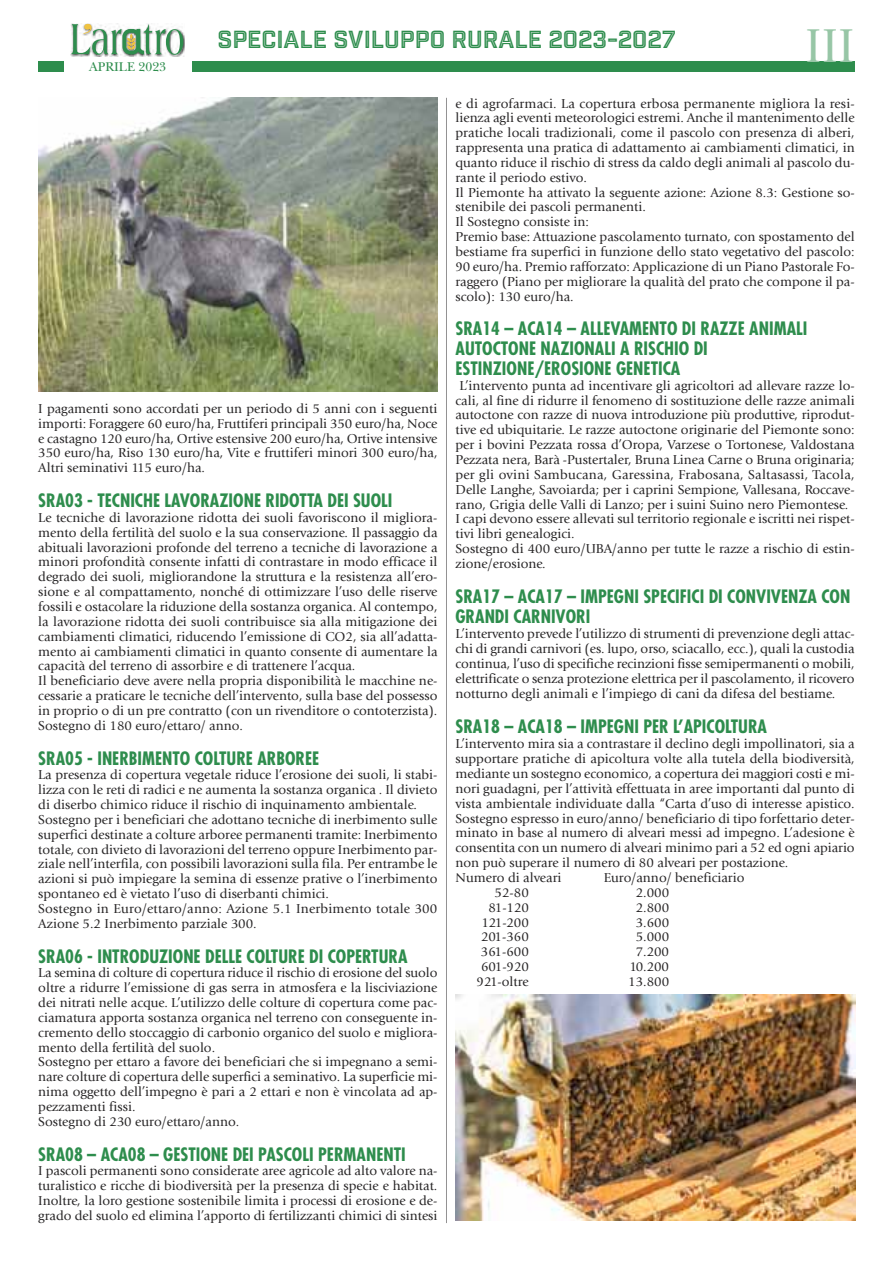
<style>
.page{position:relative;width:893px;height:1263px;background:#fff}
.page>*{position:absolute;margin:0;border:0;box-sizing:border-box;transform-origin:0 0}
.t1{font:49.5px "Giovanni Std";color:#97c6a6}
.t2{font:24px "Industry Inc Inline";color:#2e8d4d}
.t3{font:700 condensed 18px/19.8px "Futura Std";color:#2e8d4d}
.t4{font:13.5px/14.9px "Giovanni";color:#272526;text-align:justify}
.t5{font:13.2px "New Baskerville Std";color:#2e8d4d}
</style>
<div class="page">
<div style="left:38px;top:62px;width:817px;height:10px;background:#2e8d4d"></div>
<img style="left:71px;top:23px;width:114px;height:33px">
<svg style="left:71px;top:24px;width:112px;height:31px"></svg>
<div style="left:64px;top:57px;width:127px;height:20px;background:#fff"></div>
<hr style="left:446px;top:98px;width:1px;height:1125px;background:#939293">
<img style="left:455px;top:995px;width:400px;height:225px">
<img style="left:39px;top:98px;width:398px;height:293px">
<p class="t5" style="left:89px;top:59px;width:79px">APRILE 2023</p>
<p class="t2" style="left:217px;top:30px;width:460px">SPECIALE SVILUPPO RURALE 2023-2027</p>
<p class="t1" style="left:805px;top:26px;width:51px">III</p>
<p class="t4" style="left:38px;top:402px;width:401px">I pagamenti sono accordati per un periodo di 5 anni con i seguenti importi: Foraggere 60 euro/ha, Fruttiferi principali 350 euro/ha, Noce e castagno 120 euro/ha, Ortive estensive 200 euro/ha, Ortive intensive 350 euro/ha, Riso 130 euro/ha, Vite e fruttiferi minori 300 euro/ha, Altri seminativi 115 euro/ha.</p>
<p class="t3" style="left:38px;top:492px;width:356px">SRA03 - TECNICHE LAVORAZIONE RIDOTTA DEI SUOLI</p>
<p class="t4" style="left:38px;top:511px;width:401px">Le tecniche di lavorazione ridotta dei suoli favoriscono il migliora&shy;mento della fertilità del suolo e la sua conservazione. Il passaggio da abituali lavorazioni profonde del terreno a tecniche di lavorazione a minori profondità consente infatti di contrastare in modo efficace il degrado dei suoli, migliorandone la struttura e la resistenza all’ero&shy;sione e al compattamento, nonché di ottimizzare l’uso delle riserve fossili e ostacolare la riduzione della sostanza organica. Al contempo, la lavorazione ridotta dei suoli contribuisce sia alla mitigazione dei cambiamenti climatici, riducendo l’emissione di CO2, sia all’adatta&shy;mento ai cambiamenti climatici in quanto consente di aumentare la capacità del terreno di assorbire e di trattenere l’acqua.</p>
<p class="t4" style="left:38px;top:674px;width:401px">Il beneficiario deve avere nella propria disponibilità le macchine ne&shy;cessarie a praticare le tecniche dell’intervento, sulla base del possesso in proprio o di un pre contratto (con un rivenditore o contoterzista).</p>
<p class="t4" style="left:38px;top:719px;width:206px">Sostegno di 180 euro/ettaro/ anno.</p>
<p class="t3" style="left:38px;top:750px;width:282px">SRA05 - INERBIMENTO COLTURE ARBOREE</p>
<p class="t4" style="left:38px;top:768px;width:401px">La presenza di copertura vegetale riduce l’erosione dei suoli, li stabi&shy;lizza con le reti di radici e ne aumenta la sostanza organica . Il divieto di diserbo chimico riduce il rischio di inquinamento ambientale.</p>
<p class="t4" style="left:38px;top:813px;width:401px">Sostegno per i beneficiari che adottano tecniche di inerbimento sulle superfici destinate a colture arboree permanenti tramite: Inerbimento totale, con divieto di lavorazioni del terreno oppure Inerbimento par&shy;ziale nell’interfila, con possibili lavorazioni sulla fila. Per entrambe le azioni si può impiegare la semina di essenze prative o l’inerbimento spontaneo ed è vietato l’uso di diserbanti chimici.</p>
<p class="t4" style="left:38px;top:902px;width:401px">Sostegno in Euro/ettaro/anno: Azione 5.1 Inerbimento totale 300<br>Azione 5.2 Inerbimento parziale 300.</p>
<p class="t3" style="left:38px;top:948px;width:371px">SRA06 - INTRODUZIONE DELLE COLTURE DI COPERTURA</p>
<p class="t4" style="left:38px;top:966px;width:401px">La semina di colture di copertura riduce il rischio di erosione del suolo oltre a ridurre l’emissione di gas serra in atmosfera e la lisciviazione dei nitrati nelle acque. L’utilizzo delle colture di copertura come pac&shy;ciamatura apporta sostanza organica nel terreno con conseguente in&shy;cremento dello stoccaggio di carbonio organico del suolo e migliora&shy;mento della fertilità del suolo.</p>
<p class="t4" style="left:38px;top:1056px;width:401px">Sostegno per ettaro a favore dei beneficiari che si impegnano a semi&shy;nare colture di copertura delle superfici a seminativo. La superficie mi&shy;nima oggetto dell’impegno è pari a 2 ettari e non è vincolata ad ap&shy;pezzamenti fissi.</p>
<p class="t4" style="left:38px;top:1115px;width:203px">Sostegno di 230 euro/ettaro/anno.</p>
<p class="t3" style="left:38px;top:1146px;width:369px">SRA08 – ACA08 – GESTIONE DEI PASCOLI PERMANENTI</p>
<p class="t4" style="left:38px;top:1164px;width:401px">I pascoli permanenti sono considerate aree agricole ad alto valore na&shy;turalistico e ricche di biodiversità per la presenza di specie e habitat.<br>Inoltre, la loro gestione sostenibile limita i processi di erosione e de&shy;grado del suolo ed elimina l’apporto di fertilizzanti chimici di sintesi</p>
<p class="t4" style="left:455px;top:97px;width:401px">e di agrofarmaci. La copertura erbosa permanente migliora la resi&shy;lienza agli eventi meteorologici estremi. Anche il mantenimento delle pratiche locali tradizionali, come il pascolo con presenza di alberi, rappresenta una pratica di adattamento ai cambiamenti climatici, in quanto riduce il rischio di stress da caldo degli animali al pascolo du&shy;rante il periodo estivo.</p>
<p class="t4" style="left:455px;top:186px;width:401px">Il Piemonte ha attivato la seguente azione: Azione 8.3: Gestione so&shy;stenibile dei pascoli permanenti.</p>
<p class="t4" style="left:455px;top:216px;width:135px">Il Sostegno consiste in:</p>
<p class="t4" style="left:455px;top:230px;width:401px">Premio base: Attuazione pascolamento turnato, con spostamento del bestiame fra superfici in funzione dello stato vegetativo del pascolo:<br>90 euro/ha. Premio rafforzato: Applicazione di un Piano Pastorale Fo&shy;raggero (Piano per migliorare la qualità del prato che compone il pa&shy;scolo): 130 euro/ha.</p>
<p class="t3" style="left:455px;top:320px;width:353px">SRA14 – ACA14 – ALLEVAMENTO DI RAZZE ANIMALI<br>AUTOCTONE NAZIONALI A RISCHIO DI<br>ESTINZIONE/EROSIONE GENETICA</p>
<p class="t4" style="left:455px;top:379px;width:401px">L’intervento punta ad incentivare gli agricoltori ad allevare razze lo&shy;cali, al fine di ridurre il fenomeno di sostituzione delle razze animali autoctone con razze di nuova introduzione più produttive, riprodut&shy;tive ed ubiquitarie. Le razze autoctone originarie del Piemonte sono: per i bovini Pezzata rossa d’Oropa, Varzese o Tortonese, Valdostana Pezzata nera, Barà -Pustertaler, Bruna Linea Carne o Bruna originaria; per gli ovini Sambucana, Garessina, Frabosana, Saltasassi, Tacola, Delle Langhe, Savoiarda; per i caprini Sempione, Vallesana, Roccave&shy;rano, Grigia delle Valli di Lanzo; per i suini Suino nero Piemontese.</p>
<p class="t4" style="left:455px;top:513px;width:401px">I capi devono essere allevati sul territorio regionale e iscritti nei rispet&shy;tivi libri genealogici.</p>
<p class="t4" style="left:455px;top:542px;width:401px">Sostegno di 400 euro/UBA/anno per tutte le razze a rischio di estin&shy;zione/erosione.</p>
<p class="t3" style="left:455px;top:588px;width:396px">SRA17 – ACA17 – IMPEGNI SPECIFICI DI CONVIVENZA CON<br>GRANDI CARNIVORI</p>
<p class="t4" style="left:455px;top:628px;width:401px">L’intervento prevede l’utilizzo di strumenti di prevenzione degli attac&shy;chi di grandi carnivori (es. lupo, orso, sciacallo, ecc.), quali la custodia continua, l’uso di specifiche recinzioni fisse semipermanenti o mobili, elettrificate o senza protezione elettrica per il pascolamento, il ricovero notturno degli animali e l’impiego di cani da difesa del bestiame.</p>
<p class="t3" style="left:455px;top:718px;width:313px">SRA18 – ACA18 – IMPEGNI PER L’APICOLTURA</p>
<p class="t4" style="left:455px;top:738px;width:401px">L’intervento mira sia a contrastare il declino degli impollinatori, sia a supportare pratiche di apicoltura volte alla tutela della biodiversità, mediante un sostegno economico, a copertura dei maggiori costi e mi&shy;nori guadagni, per l’attività effettuata in aree importanti dal punto di vista ambientale individuate dalla “Carta d’uso di interesse apistico.<br>Sostegno espresso in euro/anno/ beneficiario di tipo forfettario deter&shy;minato in base al numero di alveari messi ad impegno. L’adesione è consentita con un numero di alveari minimo pari a 52 ed ogni apiario non può superare il numero di 80 alveari per postazione.</p>
<p class="t4" style="left:455px;top:871px;width:107px">Numero di alveari</p>
<p class="t4" style="left:604px;top:871px;width:142px">Euro/anno/ beneficiario</p>
<p class="t4" style="left:495px;top:886px;width:36px">52-80</p>
<p class="t4" style="left:636px;top:886px;width:35px">2.000</p>
<p class="t4" style="left:489px;top:901px;width:42px">81-120</p>
<p class="t4" style="left:636px;top:901px;width:35px">2.800</p>
<p class="t4" style="left:481px;top:916px;width:49px">121-200</p>
<p class="t4" style="left:636px;top:916px;width:35px">3.600</p>
<p class="t4" style="left:481px;top:931px;width:49px">201-360</p>
<p class="t4" style="left:636px;top:931px;width:35px">5.000</p>
<p class="t4" style="left:481px;top:945px;width:50px">361-600</p>
<p class="t4" style="left:636px;top:945px;width:35px">7.200</p>
<p class="t4" style="left:481px;top:960px;width:49px">601-920</p>
<p class="t4" style="left:629px;top:960px;width:41px">10.200</p>
<p class="t4" style="left:477px;top:975px;width:54px">921-oltre</p>
<p class="t4" style="left:628px;top:975px;width:43px">13.800</p>
</div>
